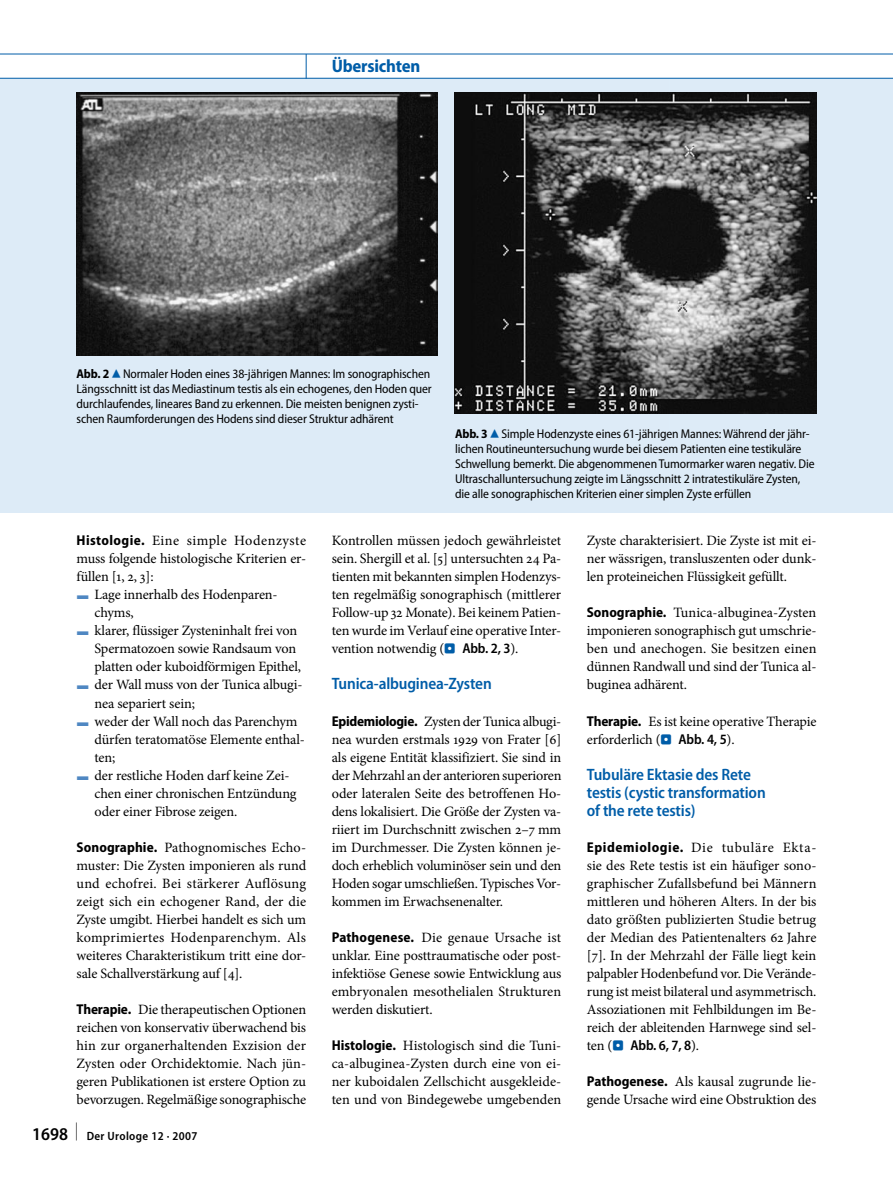
<style>
.page{position:relative;width:893px;height:1178px;background:#fff}
.page>*{position:absolute;margin:0;border:0;box-sizing:border-box;transform-origin:0 0}
._001_rubrik{font:700 semi-condensed 18px "Myriad Pro";letter-spacing:-.01em;color:#005da8}
.t1{font:600 semi-condensed 18px "Myriad Pro";color:#000}
._013_u2{font:600 semi-condensed 16.5px/18px "Myriad Pro";letter-spacing:-.01em;color:#005da8}
._015_spitzmarke{font:14.25px/18px "Minion Pro";letter-spacing:-.01em;color:#000;text-align:justify}
._011_aufzaehlung_1_o{font:14.25px/18px "Minion Pro";letter-spacing:-.01em;color:#000}
._024_abb_legende{font:semi-condensed 12.75px/15px "Myriad Pro";letter-spacing:-.01em;color:#000}
.t2{font:600 semi-condensed 12px "Myriad Pro";letter-spacing:.03em;color:#000}
.s1{font-weight:700}
.s2{font-family:"S Buttons";font-stretch:normal;font-size:14.25px;color:#005da8}
.s3{font-family:"Myriad Pro";font-weight:700;font-stretch:semi-condensed}
.s4{font-family:"S Buttons";color:#4f87c2}
.s5{font-family:"S Buttons";font-size:13.5px;color:#005da8}
.s6{font-family:"Myriad Pro";font-weight:600;font-stretch:semi-condensed}
</style>
<div class="page">
<div style="left:0;top:79px;width:239px;height:327px;background:#ddebf7"></div>
<div style="left:670px;top:79px;width:223px;height:327px;background:#ddebf7"></div>
<div style="left:239px;top:79px;width:431px;height:327px;background:#ddebf7"></div>
<div style="left:670px;top:406px;width:223px;height:106px;background:#ddebf7"></div>
<div style="left:239px;top:406px;width:431px;height:106px;background:#ddebf7"></div>
<img style="left:77px;top:92px;width:361px;height:263px">
<img style="left:455px;top:92px;width:361px;height:322px">
<hr style="left:0;top:54px;width:893px;height:1px;background:#005da8">
<hr style="left:0;top:78px;width:893px;height:1px;background:#005da8">
<svg style="left:306px;top:54px;width:1px;height:25px"></svg>
<p class="_001_rubrik" style="left:332px;top:56px;width:90px">Übersichten</p>
<p class="_024_abb_legende" style="left:77px;top:366px;width:357px"><span class="s1">Abb. 2</span><span class="s2">8</span>Normaler Hoden eines 38-jährigen Mannes: Im sonographischen Längsschnitt ist das Mediastinum testis als ein echogenes, den Hoden quer durchlaufendes, lineares Band zu erkennen. Die meisten benignen zysti&shy;schen Raumforderungen des Hodens sind dieser Struktur adhärent</p>
<p class="_024_abb_legende" style="left:455px;top:427px;width:361px"><span class="s1">Abb. 3</span><span class="s2">8</span>Simple Hodenzyste eines 61-jährigen Mannes: Während der jähr&shy;lichen Routineuntersuchung wurde bei diesem Patienten eine testikuläre Schwellung bemerkt. Die abgenommenen Tumormarker waren negativ. Die Ultraschalluntersuchung zeigte im Längsschnitt 2 intratestikuläre Zysten, die alle sonographischen Kriterien einer simplen Zyste erfüllen</p>
<p class="_015_spitzmarke" style="left:77px;top:532px;width:231px"><span class="s3">Histologie.</span> Eine simple Hodenzyste muss folgende histologische Kriterien er&shy;füllen [1, 2, 3]:</p>
<p class="_011_aufzaehlung_1_o" style="left:95px;top:586px;width:185px;text-indent:-18px"><span class="s4">F</span> Lage innerhalb des Hodenparen&shy;chyms,</p>
<p class="_011_aufzaehlung_1_o" style="left:95px;top:622px;width:208px;text-indent:-18px"><span class="s4">F</span> klarer, flüssiger Zysteninhalt frei von<br>Spermatozoen sowie Randsaum von platten oder kuboidförmigen Epithel,</p>
<p class="_011_aufzaehlung_1_o" style="left:95px;top:676px;width:209px;text-indent:-18px"><span class="s4">F</span> der Wall muss von der Tunica albugi&shy;nea separiert sein;</p>
<p class="_011_aufzaehlung_1_o" style="left:95px;top:712px;width:212px;text-indent:-18px"><span class="s4">F</span> weder der Wall noch das Parenchym dürfen teratomatöse Elemente enthal&shy;ten;</p>
<p class="_011_aufzaehlung_1_o" style="left:95px;top:766px;width:203px;text-indent:-18px"><span class="s4">F</span> der restliche Hoden darf keine Zei&shy;chen einer chronischen Entzündung oder einer Fibrose zeigen.</p>
<p class="_015_spitzmarke" style="left:77px;top:838px;width:231px"><span class="s3">Sonographie.</span> Pathognomisches Echo&shy;muster: Die Zysten imponieren als rund und echofrei. Bei stärkerer Auflösung zeigt sich ein echogener Rand, der die Zyste umgibt. Hierbei handelt es sich um komprimiertes Hodenparenchym. Als weiteres Charakteristikum tritt eine dor&shy;sale Schallverstärkung auf [4].</p>
<p class="_015_spitzmarke" style="left:77px;top:1000px;width:231px"><span class="s3">Therapie.</span> Die therapeutischen Optionen reichen von konservativ überwachend bis hin zur organerhaltenden Exzision der Zysten oder Orchidektomie. Nach jün&shy;geren Publikationen ist erstere Option zu bevorzugen. Regelmäßige sonographische</p>
<p class="t1" style="left:32px;top:1123px;width:37px">1698</p>
<p class="t2" style="left:76px;top:1129px;width:123px"><sup>|</sup> Der Urologe 12 · 2007</p>
<p class="_015_spitzmarke" style="left:332px;top:532px;width:231px">Kontrollen müssen jedoch gewährleistet sein. Shergill et al. [5] untersuchten 24 Pa&shy;tienten mit bekannten simplen Hodenzys&shy;ten regelmäßig sonographisch (mittlerer Follow-up 32 Monate). Bei keinem Patien&shy;ten wurde im Verlauf eine operative Inter&shy;vention notwendig (<span class="s5">.</span> <span class="s6">Abb. 2, 3</span>).</p>
<p class="_013_u2" style="left:332px;top:675px;width:162px">Tunica-albuginea-Zysten</p>
<p class="_015_spitzmarke" style="left:332px;top:712px;width:231px"><span class="s3">Epidemiologie.</span> Zysten der Tunica albugi&shy;nea wurden erstmals 1929 von Frater [6] als eigene Entität klassifiziert. Sie sind in der Mehrzahl an der anterioren superioren oder lateralen Seite des betroffenen Ho&shy;dens lokalisiert. Die Größe der Zysten va&shy;riiert im Durchschnitt zwischen 2–7 mm im Durchmesser. Die Zysten können je&shy;doch erheblich voluminöser sein und den Hoden sogar umschließen. Typisches Vor&shy;kommen im Erwachsenenalter.</p>
<p class="_015_spitzmarke" style="left:332px;top:928px;width:231px"><span class="s3">Pathogenese.</span> Die genaue Ursache ist unklar. Eine posttraumatische oder post&shy;infektiöse Genese sowie Entwicklung aus embryonalen mesothelialen Strukturen werden diskutiert.</p>
<p class="_015_spitzmarke" style="left:332px;top:1036px;width:231px"><span class="s3">Histologie.</span> Histologisch sind die Tuni&shy;ca-albuginea-Zysten durch eine von ei&shy;ner kuboidalen Zellschicht ausgekleide&shy;ten und von Bindegewebe umgebenden</p>
<p class="_015_spitzmarke" style="left:587px;top:532px;width:231px">Zyste charakterisiert. Die Zyste ist mit ei&shy;ner wässrigen, transluszenten oder dunk&shy;len proteineichen Flüssigkeit gefüllt.</p>
<p class="_015_spitzmarke" style="left:587px;top:604px;width:231px"><span class="s3">Sonographie.</span> Tunica-albuginea-Zysten imponieren sonographisch gut umschrie&shy;ben und anechogen. Sie besitzen einen dünnen Randwall und sind der Tunica al&shy;buginea adhärent.</p>
<p class="_015_spitzmarke" style="left:587px;top:712px;width:231px"><span class="s3">Therapie.</span> Es ist keine operative Therapie erforderlich (<span class="s5">.</span> <span class="s6">Abb. 4, 5</span>).</p>
<p class="_013_u2" style="left:587px;top:765px;width:180px">Tubuläre Ektasie des Rete testis (cystic transformation of the rete testis)</p>
<p class="_015_spitzmarke" style="left:587px;top:838px;width:231px"><span class="s3">Epidemiologie.</span> Die tubuläre Ekta&shy;sie des Rete testis ist ein häufiger sono&shy;graphischer Zufallsbefund bei Männern mittleren und höheren Alters. In der bis dato größten publizierten Studie betrug der Median des Patientenalters 62 Jahre [7]. In der Mehrzahl der Fälle liegt kein palpabler Hodenbefund vor. Die Verände&shy;rung ist meist bilateral und asymmetrisch.<br>Assoziationen mit Fehlbildungen im Be&shy;reich der ableitenden Harnwege sind sel&shy;ten (<span class="s5">.</span> <span class="s6">Abb. 6, 7, 8</span>).</p>
<p class="_015_spitzmarke" style="left:587px;top:1072px;width:231px"><span class="s3">Pathogenese.</span> Als kausal zugrunde lie&shy;gende Ursache wird eine Obstruktion des</p>
</div>
